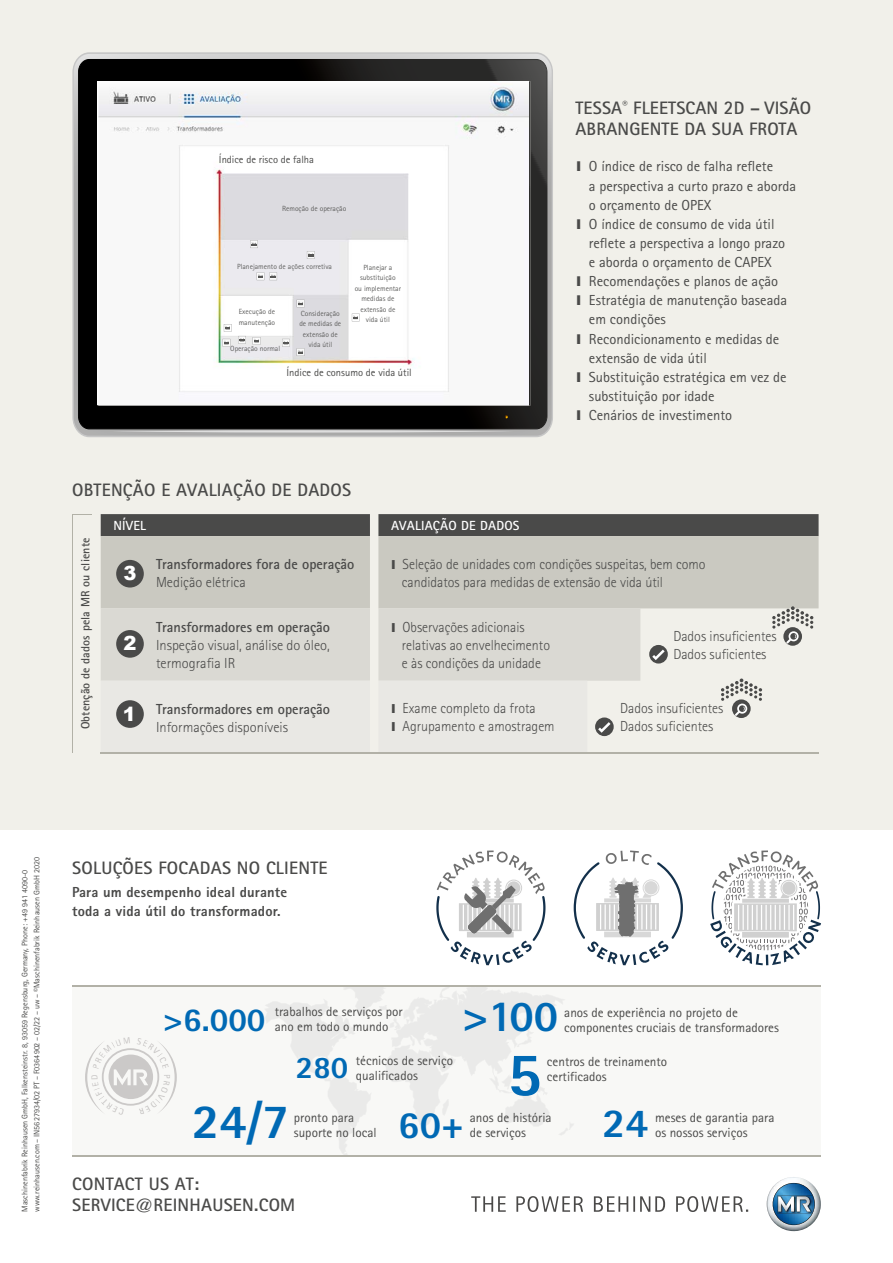
<style>
.page{position:relative;width:893px;height:1263px;background:#fff}
.page>*{position:absolute;margin:0;border:0;box-sizing:border-box;transform-origin:0 0}
.t1{font:800 61.95px "Rotis Sans Serif";color:#0069b4}
.t2{font:800 49.05px "Rotis Sans Serif";color:#0069b4}
.t3{font:800 43.8px "Rotis Sans Serif";color:#0069b4}
.t4{font:800 41.1px "Rotis Sans Serif";color:#0069b4}
.t5{font:800 38.4px "Rotis Sans Serif";color:#0069b4}
.t6{font:800 33.45px "Rotis Sans Serif";color:#0069b4}
.t7{font:800 31.35px "Rotis Sans Serif";color:#0069b4}
.t8{font:900 19.5px "Arial";color:#fff}
.t9{font:700 18px/21px "Rotis Sans Serif";letter-spacing:.015em;color:#4a4a49}
.t10{font:14.55px "Rotis Sans Serif";color:#4a4a49}
.t11{font:300 14.55px/18px "Rotis Sans Serif";color:#4a4a49;scale:.96 1}
.t12{font:700 14.55px "Rotis Sans Serif";color:#4a4a49}
.t13{font:300 14.55px/18px "Rotis Sans Serif";color:#4a4a49}
.t14{font:800 14.55px/19px "Rotis Sans Serif";letter-spacing:.01em;color:#4a4a49}
.t15{font:13.2px/15px "Rotis Sans Serif";color:#4a4a49}
.t16{font:700 13.2px "Rotis Sans Serif";letter-spacing:.015em;color:#fff}
.t17{font:700 12px "Rotis Sans Serif";letter-spacing:.01em;color:#4a4a49}
.t18{font:10.5px "Rotis Sans Serif";color:#4a4a49}
.t19{font:8.1px/12px "Rotis Sans Serif";color:#4a4a49}
.t20{font:7.5px/10.5px "Rotis Sans Serif";color:#60605f;text-align:center}
.s1{font-size:19.5px}
.s2{font-family:"Arial";font-weight:900;font-size:13.5px}
.s3{font-family:"Arial";font-weight:900;font-size:12.45px}
</style>
<div class="page">
<div style="left:0;top:0;width:893px;height:829px;background:#f1f0ea"></div>
<hr style="left:72px;top:514px;width:1px;height:239px;background:#b2b1a7">
<svg style="left:73px;top:514px;width:18px;height:1px"></svg>
<div style="left:101px;top:514px;width:718px;height:22px;background:#4a4a49"></div>
<div style="left:101px;top:536px;width:718px;height:72px;background:#cac9c1"></div>
<hr style="left:640px;top:752px;width:107px;height:1px;background:#b2b1a7">
<hr style="left:747px;top:752px;width:72px;height:1px;background:#b2b1a7">
<svg style="left:732px;top:699px;width:19px;height:19px"></svg>
<svg style="left:783px;top:627px;width:19px;height:19px"></svg>
<svg style="left:101px;top:608px;width:539px;height:145px"></svg>
<div style="left:649px;top:645px;width:19px;height:18px;background:#4a4a49;border-radius:50%"></div>
<svg style="left:652px;top:650px;width:13px;height:10px"></svg>
<svg style="left:721px;top:678px;width:41px;height:38px"></svg>
<svg style="left:72px;top:52px;width:481px;height:385px;background:#bcbcbb"></svg>
<svg style="left:78px;top:59px;width:469px;height:370px;background:#1b1b1a"></svg>
<hr style="left:112px;top:430px;width:401px;height:3px;background:#dedede;border-radius:50%">
<svg style="left:505px;top:415px;width:3px;height:4px"></svg>
<img style="left:98px;top:82px;width:431px;height:323px">
<svg style="left:250px;top:240px;width:8px;height:8px"></svg>
<svg style="left:257px;top:272px;width:20px;height:8px"></svg>
<svg style="left:297px;top:300px;width:7px;height:7px"></svg>
<svg style="left:297px;top:348px;width:7px;height:8px"></svg>
<svg style="left:352px;top:314px;width:8px;height:7px"></svg>
<svg style="left:282px;top:339px;width:8px;height:8px"></svg>
<svg style="left:253px;top:337px;width:7px;height:8px"></svg>
<svg style="left:238px;top:336px;width:8px;height:8px"></svg>
<svg style="left:223px;top:339px;width:7px;height:8px"></svg>
<svg style="left:224px;top:324px;width:8px;height:8px"></svg>
<svg style="left:307px;top:251px;width:8px;height:8px"></svg>
<div style="left:116px;top:700px;width:28px;height:28px;background:#4a4a49;border-radius:50%"></div>
<div style="left:116px;top:560px;width:28px;height:27px;background:#4a4a49;border-radius:50%"></div>
<div style="left:116px;top:630px;width:28px;height:28px;background:#4a4a49;border-radius:50%"></div>
<svg style="left:772px;top:606px;width:41px;height:38px"></svg>
<div style="left:72px;top:985px;width:749px;height:170px;background:#f8f8f6"></div>
<svg style="left:264px;top:986px;width:310px;height:169px"></svg>
<hr style="left:72px;top:1155px;width:749px;height:1px;background:#b2b1a7">
<hr style="left:72px;top:985px;width:749px;height:1px;background:#b2b1a7">
<svg style="left:471px;top:1196px;width:277px;height:16px"></svg>
<img style="left:767px;top:1190px;width:4px;height:29px">
<svg style="left:771px;top:1177px;width:50px;height:55px"></svg>
<svg style="left:710px;top:850px;width:111px;height:115px"></svg>
<div style="left:782px;top:881px;width:14px;height:14px;background:#d0d0d0;border-radius:50%"></div>
<svg style="left:573px;top:850px;width:110px;height:115px"></svg>
<svg style="left:436px;top:850px;width:110px;height:115px"></svg>
<svg style="left:85px;top:1042px;width:92px;height:70px"></svg>
<p class="t18" style="left:219px;top:154px;width:97px">Índice de risco de falha</p>
<p class="t20" style="left:282px;top:203px;width:66px">Remoção de operação</p>
<p class="t20" style="left:237px;top:261px;width:96px">Planejamento de ações corretiva</p>
<p class="t20" style="left:239px;top:306px;width:38px;text-align:left">Execução de manutenção</p>
<p class="t20" style="left:299px;top:308px;width:43px">Consideração de medidas de extensão de vida útil</p>
<p class="t20" style="left:230px;top:343px;width:51px">Operação normal</p>
<p class="t20" style="left:355px;top:262px;width:48px">Planejar a substituição<br>ou implementar medidas de extensão de vida útil</p>
<p class="t18" style="left:287px;top:366px;width:127px">Índice de consumo de vida útil</p>
<p class="t9" style="left:72px;top:479px;width:280px">OBTENÇÃO E AVALIAÇÃO DE DADOS</p>
<p class="t9" style="left:575px;top:97px;width:237px">TESSA<sup>®</sup> FLEETSCAN <span class="s1">2</span>D – VISÃO<br>ABRANGENTE DA SUA FROTA</p>
<p class="t10" style="left:576px;top:158px;width:198px"><span class="s2">I</span> O índice de risco de falha reflete</p>
<p class="t10" style="left:589px;top:177px;width:209px">a perspectiva a curto prazo e aborda</p>
<p class="t10" style="left:589px;top:196px;width:124px">o orçamento de OPEX</p>
<p class="t10" style="left:576px;top:215px;width:200px"><span class="s2">I</span> O índice de consumo de vida útil</p>
<p class="t10" style="left:589px;top:234px;width:198px">reflete a perspectiva a longo prazo</p>
<p class="t10" style="left:589px;top:254px;width:184px">e aborda o orçamento de CAPEX</p>
<p class="t10" style="left:576px;top:273px;width:204px"><span class="s2">I</span> Recomendações e planos de ação</p>
<p class="t10" style="left:576px;top:292px;width:212px"><span class="s2">I</span> Estratégia de manutenção baseada</p>
<p class="t10" style="left:589px;top:311px;width:79px">em condições</p>
<p class="t10" style="left:576px;top:330px;width:205px"><span class="s2">I</span> Recondicionamento e medidas de</p>
<p class="t10" style="left:589px;top:349px;width:119px">extensão de vida útil</p>
<p class="t10" style="left:576px;top:368px;width:212px"><span class="s2">I</span> Substituição estratégica em vez de</p>
<p class="t10" style="left:589px;top:387px;width:127px">substituição por idade</p>
<p class="t10" style="left:576px;top:407px;width:158px"><span class="s2">I</span> Cenários de investimento</p>
<p class="t17" style="left:78px;top:729px;width:193px;rotate:-90deg">Obtenção de dados pela MR ou cliente</p>
<p class="t16" style="left:113px;top:517px;width:34px">NÍVEL</p>
<p class="t16" style="left:391px;top:517px;width:130px">AVALIAÇÃO DE DADOS</p>
<p class="t12" style="left:156px;top:555px;width:200px">Transformadores fora de operação</p>
<p class="t13" style="left:156px;top:573px;width:91px">Medição elétrica</p>
<p class="t11" style="left:402px;top:555px;width:318px;text-indent:-11px"><span class="s3">I</span> Seleção de unidades com condições suspeitas, bem como candidatos para medidas de extensão de vida útil</p>
<h3 class="t8" style="left:124px;top:559px;width:15px">3</h3>
<h3 class="t8" style="left:123px;top:629px;width:15px">2</h3>
<h3 class="t8" style="left:123px;top:700px;width:15px">1</h3>
<p class="t12" style="left:156px;top:618px;width:176px">Transformadores em operação</p>
<p class="t13" style="left:156px;top:636px;width:175px">Inspeção visual, análise do óleo, termografia IR</p>
<p class="t12" style="left:156px;top:699px;width:176px">Transformadores em operação</p>
<p class="t13" style="left:156px;top:718px;width:133px">Informações disponíveis</p>
<p class="t11" style="left:402px;top:618px;width:156px;text-indent:-11px"><span class="s3">I</span> Observações adicionais relativas ao envelhecimento e às condições da unidade</p>
<p class="t11" style="left:673px;top:627px;width:109px">Dados insuficientes<br>Dados suficientes</p>
<p class="t11" style="left:391px;top:699px;width:172px"><span class="s3">I</span> Exame completo da frota<br><span class="s3">I</span> Agrupamento e amostragem</p>
<p class="t11" style="left:620px;top:699px;width:109px">Dados insuficientes<br>Dados suficientes</p>
<p class="t19" style="left:19px;top:1212px;width:356px;rotate:-90deg">Maschinenfabrik Reinhausen GmbH, Falkensteinstr. 8, 93059 Regensburg, Germany, Phone: +49 941 4090-0 www.reinhausen.com – IN5627934/02 PT – F0364902 – 02/22 – uw – ©Maschinenfabrik Reinhausen GmbH 2020</p>
<p class="t9" style="left:72px;top:857px;width:257px">SOLUÇÕES FOCADAS NO CLIENTE</p>
<p class="t14" style="left:72px;top:882px;width:216px">Para um desempenho ideal durante toda a vida útil do transformador.</p>
<h3 class="t3" style="left:462px;top:988px;width:97px">&gt;100</h3>
<h1 class="t1" style="left:507px;top:1035px;width:36px">5</h1>
<p class="t15" style="left:275px;top:1004px;width:130px">trabalhos de serviços por ano em todo o mundo</p>
<p class="t15" style="left:564px;top:1004px;width:216px">anos de experiência no projeto de componentes cruciais de transformadores</p>
<h3 class="t6" style="left:163px;top:999px;width:104px">&gt;6.000</h3>
<p class="t15" style="left:356px;top:1053px;width:99px">técnicos de serviço qualificados</p>
<p class="t15" style="left:547px;top:1053px;width:122px">centros de treinamento certificados</p>
<p class="t15" style="left:470px;top:1110px;width:83px">anos de história de serviços</p>
<h3 class="t7" style="left:296px;top:1047px;width:54px">280</h3>
<h2 class="t2" style="left:192px;top:1090px;width:99px">24/7</h2>
<h3 class="t4" style="left:603px;top:1097px;width:47px">24</h3>
<p class="t15" style="left:294px;top:1110px;width:84px">pronto para suporte no local</p>
<p class="t15" style="left:655px;top:1110px;width:121px">meses de garantia para os nossos serviços</p>
<h3 class="t5" style="left:398px;top:1101px;width:67px">60+</h3>
<p class="t9" style="left:72px;top:1173px;width:225px">CONTACT US AT:<br>SERVICE@REINHAUSEN.COM</p>
</div>
